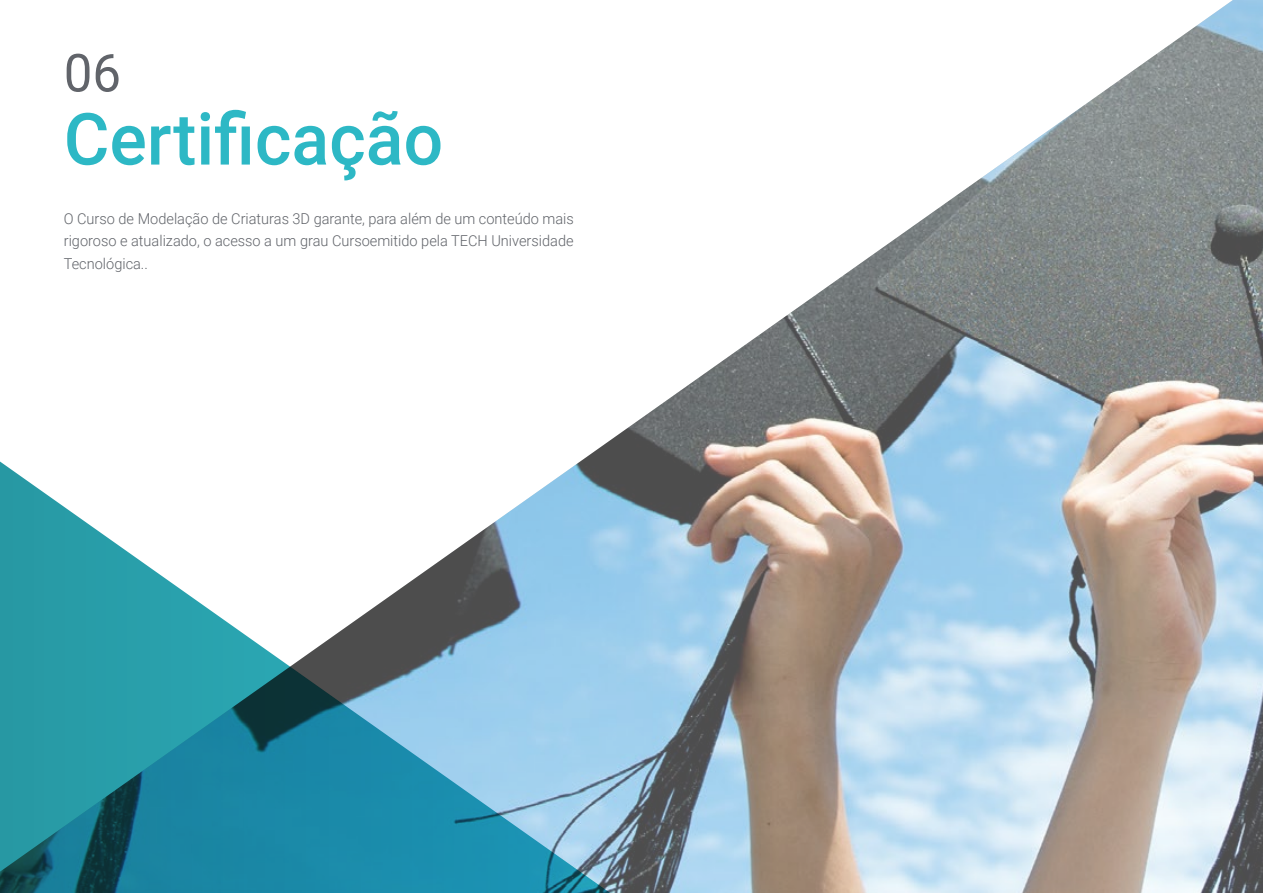
<style>
.page{position:relative;width:1263px;height:893px;background:#fff}
.page>*{position:absolute;margin:0;border:0;box-sizing:border-box;transform-origin:0 0}
.t1{font:500 72px "Roboto";color:#2db8c5}
.t2{font:52.5px "Roboto";color:#61646a}
.t3{font:300 15px/22.5px "Roboto";color:#61646a;text-align:justify}
</style>
<div class="page">
<img style="left:602px;top:0;width:661px;height:893px">
<svg style="left:0;top:446px;width:640px;height:447px"></svg>
<h2 class="t2" style="left:64px;top:36px;width:59px">06</h2>
<h1 class="t1" style="left:64px;top:89px;width:381px">Certificação</h1>
<p class="t3" style="left:64px;top:207px;width:511px">O Curso de Modelação de Criaturas 3D garante, para além de um conteúdo mais rigoroso e atualizado, o acesso a um grau Cursoemitido pela TECH Universidade Tecnológica..</p>
</div>
